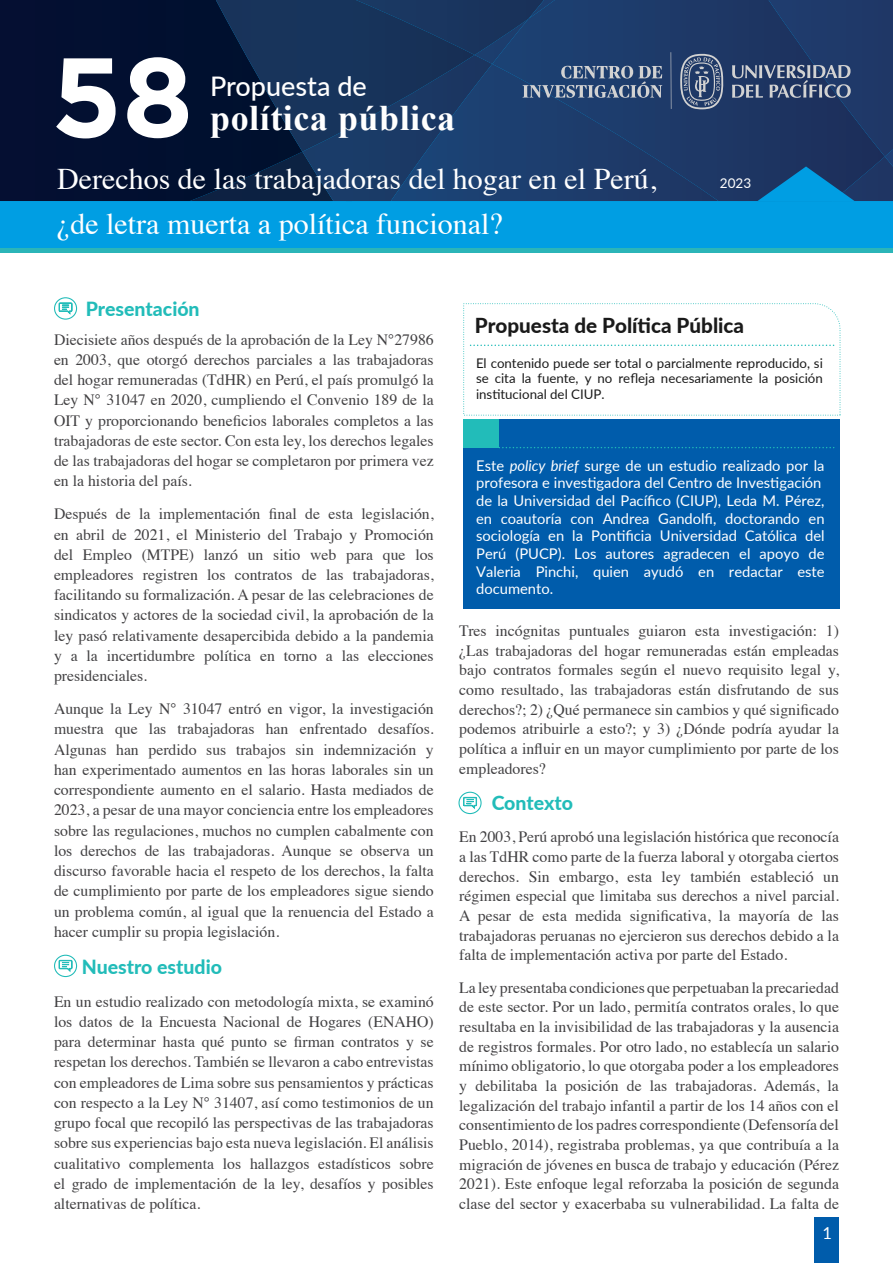
<style>
.page{position:relative;width:893px;height:1263px;background:#fff}
.page>*{position:absolute;margin:0;border:0;box-sizing:border-box;transform-origin:0 0}
.t1{font:700 112.5px "Gotham";color:#fff}
.t2{font:700 36px "Times New Roman";letter-spacing:.015em;color:#fff}
.t3{font:30px "Times";color:#fff}
.t4{font:500 27px "Lato";color:#fff}
.t5{font:800 20.7px "Lato";color:#1a1a1a}
.t6{font:800 19.5px "Lato";color:#22bcb9}
.t7{font:16.5px "Lato";color:#fff}
.t8{font:15.75px/20.2px "Times";color:#414042;text-align:justify}
.t9{font:14.7px/17.7px "Lato";color:#fff}
.t10{font:13.5px "Lato";color:#fff}
.t11{font:13.2px/15.9px "Lato";color:#1a1a1a;text-align:justify}
.s1{font-style:italic}
</style>
<div class="page">
<div style="left:0;top:0;width:893px;height:251px;background:#009ee3"></div>
<div style="left:0;top:248px;width:893px;height:5px;background:#2bb5b8"></div>
<div style="left:724px;top:0;width:8px;height:201px;background:#1e3765"></div>
<div style="left:0;top:0;width:190px;height:201px;background:#030f31"></div>
<div style="left:814px;top:1217px;width:25px;height:46px;background:#005cab"></div>
<svg style="left:732px;top:0;width:161px;height:201px;background:#23406e"></svg>
<svg style="left:190px;top:0;width:534px;height:201px;background:#1b3760"></svg>
<div style="left:54px;top:297px;width:23px;height:23px;border:1px solid #22bcb9;border-radius:50%"></div>
<svg style="left:59px;top:302px;width:13px;height:13px"></svg>
<div style="left:463px;top:419px;width:377px;height:189px;background:#005cab"></div>
<div style="left:463px;top:419px;width:36px;height:29px;background:#22bcb9"></div>
<svg style="left:499px;top:447px;width:336px;height:1px"></svg>
<svg style="left:463px;top:303px;width:378px;height:113px"></svg>
<div style="left:54px;top:955px;width:23px;height:22px;border:1px solid #22bcb9;border-radius:50%"></div>
<svg style="left:59px;top:960px;width:13px;height:12px"></svg>
<div style="left:458px;top:792px;width:24px;height:22px;border:1px solid #22bcb9;border-radius:50%"></div>
<svg style="left:463px;top:797px;width:14px;height:12px"></svg>
<h1 class="t1" style="left:51px;top:32px;width:143px">58</h1>
<h3 class="t4" style="left:210px;top:67px;width:158px">Propuesta de</h3>
<h2 class="t2" style="left:210px;top:93px;width:247px">política pública</h2>
<h3 class="t3" style="left:57px;top:151px;width:600px">Derechos de las trabajadoras del hogar en el Perú,</h3>
<p class="t10" style="left:720px;top:173px;width:33px">2023</p>
<h3 class="t3" style="left:57px;top:196px;width:447px">¿de letra muerta a política funcional?</h3>
<p class="t6" style="left:86px;top:294px;width:115px">Presentación</p>
<p class="t8" style="left:54px;top:328px;width:381px">Diecisiete años después de la aprobación de la Ley N°27986 en 2003, que otorgó derechos parciales a las trabajadoras del hogar remuneradas (TdHR) en Perú, el país promulgó la Ley N° 31047 en 2020, cumpliendo el Convenio 189 de la OIT y proporcionando beneficios laborales completos a las trabajadoras de este sector. Con esta ley, los derechos legales de las trabajadoras del hogar se completaron por primera vez en la historia del país.</p>
<p class="t8" style="left:54px;top:502px;width:381px">Después de la implementación final de esta legislación, en abril de 2021, el Ministerio del Trabajo y Promoción del Empleo (MTPE) lanzó un sitio web para que los empleadores registren los contratos de las trabajadoras, facilitando su formalización. A pesar de las celebraciones de sindicatos y actores de la sociedad civil, la aprobación de la ley pasó relativamente desapercibida debido a la pandemia y a la incertidumbre política en torno a las elecciones presidenciales.</p>
<p class="t8" style="left:54px;top:697px;width:381px">Aunque la Ley N° 31047 entró en vigor, la investigación muestra que las trabajadoras han enfrentado desafíos.<br>Algunas han perdido sus trabajos sin indemnización y han experimentado aumentos en las horas laborales sin un correspondiente aumento en el salario. Hasta mediados de 2023, a pesar de una mayor conciencia entre los empleadores sobre las regulaciones, muchos no cumplen cabalmente con los derechos de las trabajadoras. Aunque se observa un discurso favorable hacia el respeto de los derechos, la falta de cumplimiento por parte de los empleadores sigue siendo un problema común, al igual que la renuencia del Estado a hacer cumplir su propia legislación.</p>
<p class="t6" style="left:82px;top:952px;width:142px">Nuestro estudio</p>
<p class="t8" style="left:54px;top:990px;width:381px">En un estudio realizado con metodología mixta, se examinó los datos de la Encuesta Nacional de Hogares (ENAHO) para determinar hasta qué punto se firman contratos y se respetan los derechos. También se llevaron a cabo entrevistas con empleadores de Lima sobre sus pensamientos y prácticas con respecto a la Ley N° 31407, así como testimonios de un grupo focal que recopiló las perspectivas de las trabajadoras sobre sus experiencias bajo esta nueva legislación. El análisis cualitativo complementa los hallazgos estadísticos sobre el grado de implementación de la ley, desafíos y posibles alternativas de política.</p>
<h3 class="t5" style="left:475px;top:310px;width:271px">Propuesta de Política Pública</h3>
<p class="t11" style="left:476px;top:354px;width:348px">El contenido puede ser total o parcialmente reproducido, si se cita la fuente, y no refleja necesariamente la posición institucional del CIUP.</p>
<p class="t9" style="left:476px;top:456px;width:350px">Este <span class="s1">policy brief</span> surge de un estudio realizado por la profesora e investigadora del Centro de Investigación de la Universidad del Pacífico (CIUP), Leda M. Pérez, en coautoría con Andrea Gandolfi, doctorando en sociología en la Pontificia Universidad Católica del Perú (PUCP). Los autores agradecen el apoyo de Valeria Pinchi, quien ayudó en redactar este documento.</p>
<p class="t8" style="left:459px;top:619px;width:381px;line-height:19.6px">Tres incógnitas puntuales guiaron esta investigación: 1) ¿Las trabajadoras del hogar remuneradas están empleadas bajo contratos formales según el nuevo requisito legal y, como resultado, las trabajadoras están disfrutando de sus derechos?; 2) ¿Qué permanece sin cambios y qué significado podemos atribuirle a esto?; y 3) ¿Dónde podría ayudar la política a influir en un mayor cumplimiento por parte de los empleadores?</p>
<p class="t6" style="left:492px;top:788px;width:83px">Contexto</p>
<p class="t8" style="left:459px;top:826px;width:381px;line-height:19.6px">En 2003, Perú aprobó una legislación histórica que reconocía a las TdHR como parte de la fuerza laboral y otorgaba ciertos derechos. Sin embargo, esta ley también estableció un régimen especial que limitaba sus derechos a nivel parcial.<br>A pesar de esta medida significativa, la mayoría de las trabajadoras peruanas no ejercieron sus derechos debido a la falta de implementación activa por parte del Estado.</p>
<p class="t8" style="left:459px;top:976px;width:381px;line-height:19.6px">La ley presentaba condiciones que perpetuaban la precariedad de este sector. Por un lado, permitía contratos orales, lo que resultaba en la invisibilidad de las trabajadoras y la ausencia de registros formales. Por otro lado, no establecía un salario mínimo obligatorio, lo que otorgaba poder a los empleadores y debilitaba la posición de las trabajadoras. Además, la legalización del trabajo infantil a partir de los 14 años con el consentimiento de los padres correspondiente (Defensoría del Pueblo, 2014), registraba problemas, ya que contribuía a la migración de jóvenes en busca de trabajo y educación (Pérez 2021). Este enfoque legal reforzaba la posición de segunda clase del sector y exacerbaba su vulnerabilidad. La falta de</p>
<p class="t7" style="left:822px;top:1221px;width:11px">1</p>
</div>
